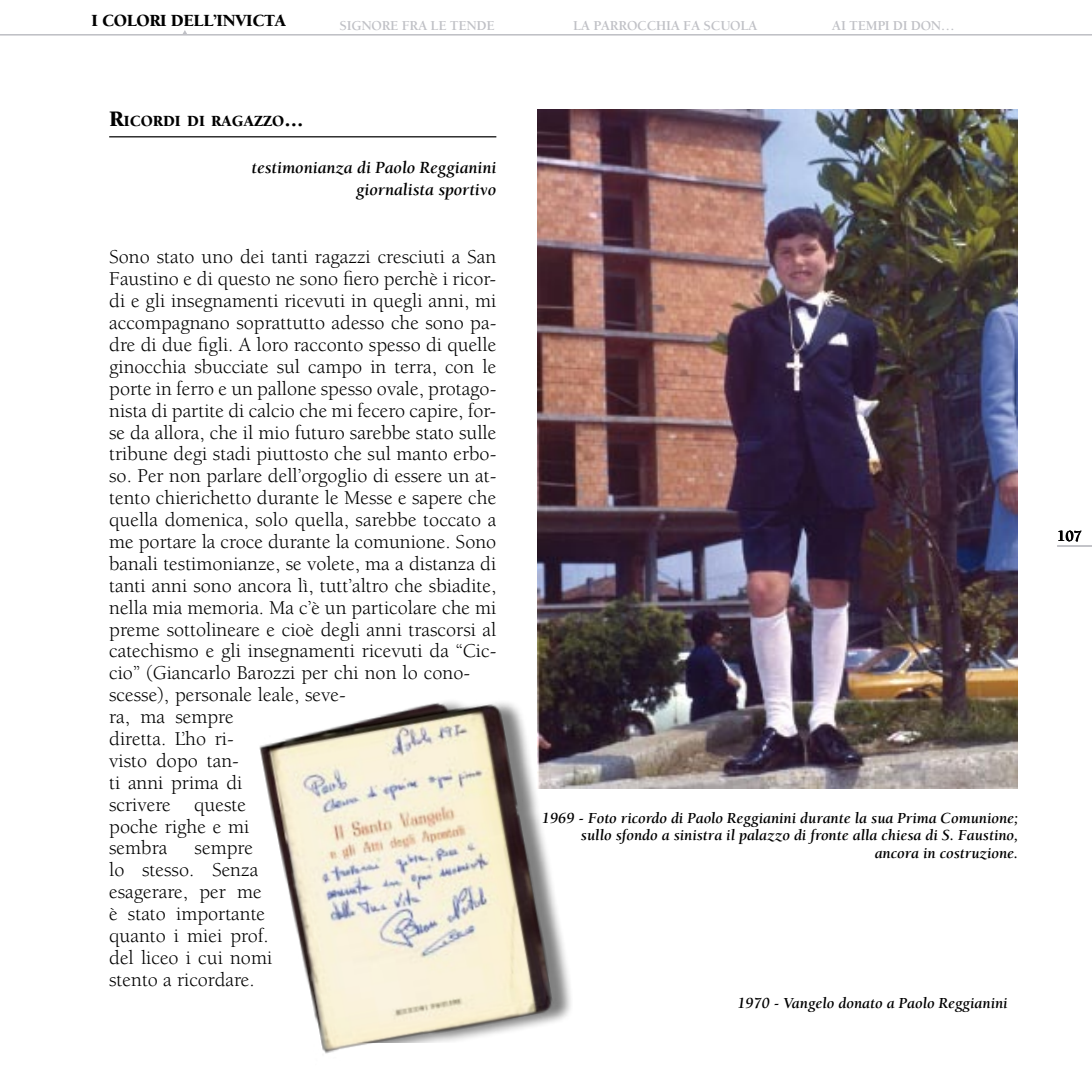
<style>
.page{position:relative;width:1092px;height:1092px;background:#fff}
.page>*{position:absolute;margin:0;border:0;box-sizing:border-box;transform-origin:0 0}
.t1{font:20.12px/21.9px "Berkeley";color:#000}
.t2{font:italic 700 17.5px/21.9px "Berkeley";color:#000;text-align:right}
.t3{font:900 17.5px "Berkeley";letter-spacing:-.02em;color:#000}
.t4{font:900 15.92px "Berkeley";color:#000}
.t5{font:italic 700 15.75px/17.5px "Berkeley";color:#000;text-align:right}
.t6{font:700 15.75px "Berkeley";color:#000}
.t7{font:700 14px "Berkeley";letter-spacing:-.02em;color:#c0c1c6}
.s1{font-size:22.75px}
</style>
<div class="page">
<hr style="left:109px;top:136px;width:387px;height:1px;background:#000">
<img style="left:537px;top:109px;width:480px;height:679px">
<img style="left:259px;top:677px;width:315px;height:377px">
<hr style="left:0;top:34px;width:1091px;height:1px;background:#c0c1c6">
<hr style="left:1057px;top:545px;width:34px;height:1px;background:#c0c1c6">
<p class="t3" style="left:91px;top:11px;width:196px">I COLORI DELL’INVICTA</p>
<p class="t7" style="left:339px;top:18px;width:157px">SIGNORE FRA LE TENDE</p>
<p class="t7" style="left:573px;top:18px;width:186px">LA PARROCCHIA FA SCUOLA</p>
<p class="t7" style="left:831px;top:18px;width:124px">AI TEMPI DI DON…</p>
<p class="t4" style="left:109px;top:113px;width:196px"><span class="s1">R</span>ICORDI DI RAGAZZO<span class="s1">...</span></p>
<p class="t2" style="left:251px;top:157px;width:246px">testimonianza di Paolo Reggianini giornalista sportivo</p>
<p class="t1" style="left:109px;top:246px;width:388px">Sono stato uno dei tanti ragazzi cresciuti a San Faustino e di questo ne sono fiero perchè i ricor&shy;di e gli insegnamenti ricevuti in quegli anni, mi accompagnano soprattutto adesso che sono pa&shy;dre di due figli. A loro racconto spesso di quelle ginocchia sbucciate sul campo in terra, con le porte in ferro e un pallone spesso ovale, protago&shy;nista di partite di calcio che mi fecero capire, for&shy;se da allora, che il mio futuro sarebbe stato sulle tribune degi stadi piuttosto che sul manto erbo&shy;so. Per non parlare dell’orgoglio di essere un at&shy;tento chierichetto durante le Messe e sapere che quella domenica, solo quella, sarebbe toccato a me portare la croce durante la comunione. Sono banali testimonianze, se volete, ma a distanza di tanti anni sono ancora lì, tutt’altro che sbiadite, nella mia memoria. Ma c’è un particolare che mi preme sottolineare e cioè degli anni trascorsi al catechismo e gli insegnamenti ricevuti da “Cic&shy;cio” (Giancarlo Barozzi per chi non lo cono&shy;scesse), personale leale, seve-<br>ra, ma sempre<br>diretta. L’ho ri-<br>visto dopo tan-<br>ti anni prima di<br>scrivere queste<br>poche righe e mi<br>sembra</p>
<p class="t1" style="left:109px;top:837px;width:164px;text-indent:85px">sempre lo stesso. Senza esagerare, per me è stato importante quanto i miei prof. del liceo i cui nomi stento a ricordare.</p>
<p class="t5" style="left:542px;top:809px;width:478px">1969 - Foto ricordo di Paolo Reggianini durante la sua Prima Comunione; sullo sfondo a sinistra il palazzo di fronte alla chiesa di S. Faustino, ancora in costruzione.</p>
<p class="t5" style="left:737px;top:994px;width:272px">1970 - Vangelo donato a Paolo Reggianini</p>
<p class="t6" style="left:1057px;top:527px;width:26px">107</p>
</div>
